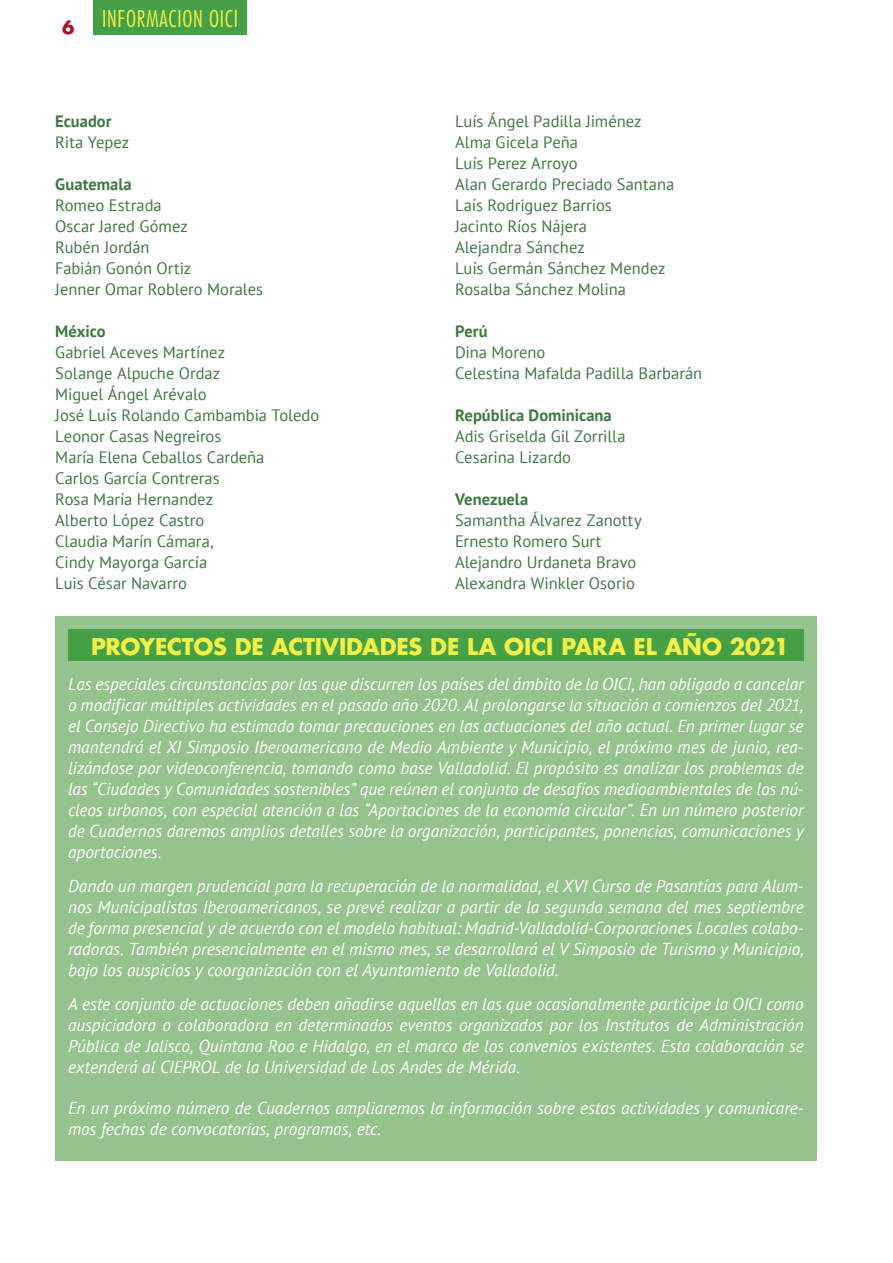
<style>
.page{position:relative;width:893px;height:1263px;background:#fff}
.page>*{position:absolute;margin:0;border:0;box-sizing:border-box;transform-origin:0 0}
.Tit_1_Cab1{font:700 22.5px "Futura Std";letter-spacing:-.005em;color:#f2f147}
.t1{font:300 condensed 22.5px "Futura Std";letter-spacing:.03em;color:#f2f147}
.t2{font:700 18px "Futura Std";color:#a9132a}
.t3{font:italic 17.25px/21px "PT Sans";color:#fff;text-align:justify}
.Basico_lista_falsa{font:16.5px "PT Sans";color:#407842}
.Basico_txt{font:700 16.5px "PT Sans";color:#407842}
</style>
<div class="page">
<div style="left:94px;top:0;width:153px;height:34px;background:#45a047"></div>
<div style="left:55px;top:617px;width:761px;height:544px;background:#96c28d"></div>
<div style="left:68px;top:629px;width:736px;height:32px;background:#45a047"></div>
<p class="t2" style="left:62px;top:16px;width:14px">6</p>
<p class="t1" style="left:102px;top:5px;width:137px">INFORMACION OICI</p>
<p class="Basico_txt" style="left:55px;top:111px;width:58px">Ecuador</p>
<p class="Basico_lista_falsa" style="left:55px;top:132px;width:75px">Rita Yepez</p>
<p class="Basico_txt" style="left:55px;top:174px;width:78px">Guatemala</p>
<p class="Basico_lista_falsa" style="left:55px;top:195px;width:108px">Romeo Estrada</p>
<p class="Basico_lista_falsa" style="left:55px;top:216px;width:134px">Oscar Jared Gómez</p>
<p class="Basico_lista_falsa" style="left:55px;top:237px;width:96px">Rubén Jordán</p>
<p class="Basico_lista_falsa" style="left:55px;top:258px;width:138px">Fabián Gonón Ortiz</p>
<p class="Basico_lista_falsa" style="left:55px;top:279px;width:209px">Jenner Omar Roblero Morales</p>
<p class="Basico_txt" style="left:55px;top:321px;width:52px">México</p>
<p class="Basico_lista_falsa" style="left:55px;top:342px;width:171px">Gabriel Aceves Martínez</p>
<p class="Basico_lista_falsa" style="left:55px;top:363px;width:166px">Solange Alpuche Ordaz</p>
<p class="Basico_lista_falsa" style="left:55px;top:384px;width:153px">Miguel Ángel Arévalo</p>
<p class="Basico_lista_falsa" style="left:55px;top:405px;width:265px">José Luís Rolando Cambambia Toledo</p>
<p class="Basico_lista_falsa" style="left:55px;top:426px;width:168px">Leonor Casas Negreiros</p>
<p class="Basico_lista_falsa" style="left:55px;top:447px;width:211px">María Elena Ceballos Cardeña</p>
<p class="Basico_lista_falsa" style="left:55px;top:468px;width:166px">Carlos García Contreras</p>
<p class="Basico_lista_falsa" style="left:55px;top:489px;width:159px">Rosa María Hernandez</p>
<p class="Basico_lista_falsa" style="left:55px;top:510px;width:151px">Alberto López Castro</p>
<p class="Basico_lista_falsa" style="left:55px;top:531px;width:160px">Claudia Marín Cámara,</p>
<p class="Basico_lista_falsa" style="left:55px;top:552px;width:154px">Cindy Mayorga García</p>
<p class="Basico_lista_falsa" style="left:55px;top:573px;width:133px">Luis César Navarro</p>
<p class="Basico_lista_falsa" style="left:455px;top:111px;width:188px">Luís Ángel Padilla Jiménez</p>
<p class="Basico_lista_falsa" style="left:455px;top:132px;width:124px">Alma Gicela Peña</p>
<p class="Basico_lista_falsa" style="left:455px;top:153px;width:124px">Luís Perez Arroyo</p>
<p class="Basico_lista_falsa" style="left:455px;top:174px;width:221px">Alan Gerardo Preciado Santana</p>
<p class="Basico_lista_falsa" style="left:455px;top:195px;width:158px">Laís Rodriguez Barrios</p>
<p class="Basico_lista_falsa" style="left:455px;top:216px;width:134px">Jacinto Ríos Nájera</p>
<p class="Basico_lista_falsa" style="left:455px;top:237px;width:131px">Alejandra Sánchez</p>
<p class="Basico_lista_falsa" style="left:455px;top:258px;width:212px">Luís Germán Sánchez Mendez</p>
<p class="Basico_lista_falsa" style="left:455px;top:279px;width:173px">Rosalba Sánchez Molina</p>
<p class="Basico_txt" style="left:455px;top:321px;width:34px">Perú</p>
<p class="Basico_lista_falsa" style="left:455px;top:342px;width:92px">Dina Moreno</p>
<p class="Basico_lista_falsa" style="left:455px;top:363px;width:249px">Celestina Mafalda Padilla Barbarán</p>
<p class="Basico_txt" style="left:455px;top:405px;width:158px">República Dominicana</p>
<p class="Basico_lista_falsa" style="left:455px;top:426px;width:172px">Adis Griselda Gil Zorrilla</p>
<p class="Basico_lista_falsa" style="left:455px;top:447px;width:118px">Cesarina Lizardo</p>
<p class="Basico_txt" style="left:455px;top:489px;width:75px">Venezuela</p>
<p class="Basico_lista_falsa" style="left:455px;top:510px;width:188px">Samantha Álvarez Zanotty</p>
<p class="Basico_lista_falsa" style="left:455px;top:531px;width:148px">Ernesto Romero Surt</p>
<p class="Basico_lista_falsa" style="left:455px;top:552px;width:183px">Alejandro Urdaneta Bravo</p>
<p class="Basico_lista_falsa" style="left:455px;top:573px;width:181px">Alexandra Winkler Osorio</p>
<p class="Tit_1_Cab1" style="left:91px;top:631px;width:700px">PROYECTOS DE ACTIVIDADES DE LA OICI PARA EL AÑO 2021</p>
<p class="t3" style="left:68px;top:673px;width:737px">Las especiales circunstancias por las que discurren los países del ámbito de la OICI, han obligado a cancelar o modificar múltiples actividades en el pasado año 2020. Al prolongarse la situación a comienzos del 2021, el Consejo Directivo ha estimado tomar precauciones en las actuaciones del año actual. En primer lugar se mantendrá el XI Simposio Iberoamericano de Medio Ambiente y Municipio, el próximo mes de junio, rea&shy;lizándose por videoconferencia, tomando como base Valladolid. El propósito es analizar los problemas de las “Ciudades y Comunidades sostenibles” que reúnen el conjunto de desafíos medioambientales de los nú&shy;cleos urbanos, con especial atención a las “Aportaciones de la economía circular”. En un número posterior de Cuadernos daremos amplios detalles sobre la organización, participantes, ponencias, comunicaciones y aportaciones.</p>
<p class="t3" style="left:68px;top:875px;width:737px">Dando un margen prudencial para la recuperación de la normalidad, el XVI Curso de Pasantías para Alum&shy;nos Municipalistas Iberoamericanos, se prevé realizar a partir de la segunda semana del mes septiembre de forma presencial y de acuerdo con el modelo habitual: Madrid-Valladolid-Corporaciones Locales colabo&shy;radoras. También presencialmente en el mismo mes, se desarrollará el V Simposio de Turismo y Municipio, bajo los auspicios y coorganización con el Ayuntamiento de Valladolid.</p>
<p class="t3" style="left:68px;top:993px;width:737px">A este conjunto de actuaciones deben añadirse aquellas en las que ocasionalmente participe la OICI como auspiciadora o colaboradora en determinados eventos organizados por los Institutos de Administración Pública de Jalisco, Quintana Roo e Hidalgo, en el marco de los convenios existentes. Esta colaboración se extenderá al CIEPROL de la Universidad de Los Andes de Mérida.</p>
<p class="t3" style="left:68px;top:1097px;width:737px">En un próximo número de Cuadernos ampliaremos la información sobre estas actividades y comunicare&shy;mos fechas de convocatorias, programas, etc.</p>
</div>
